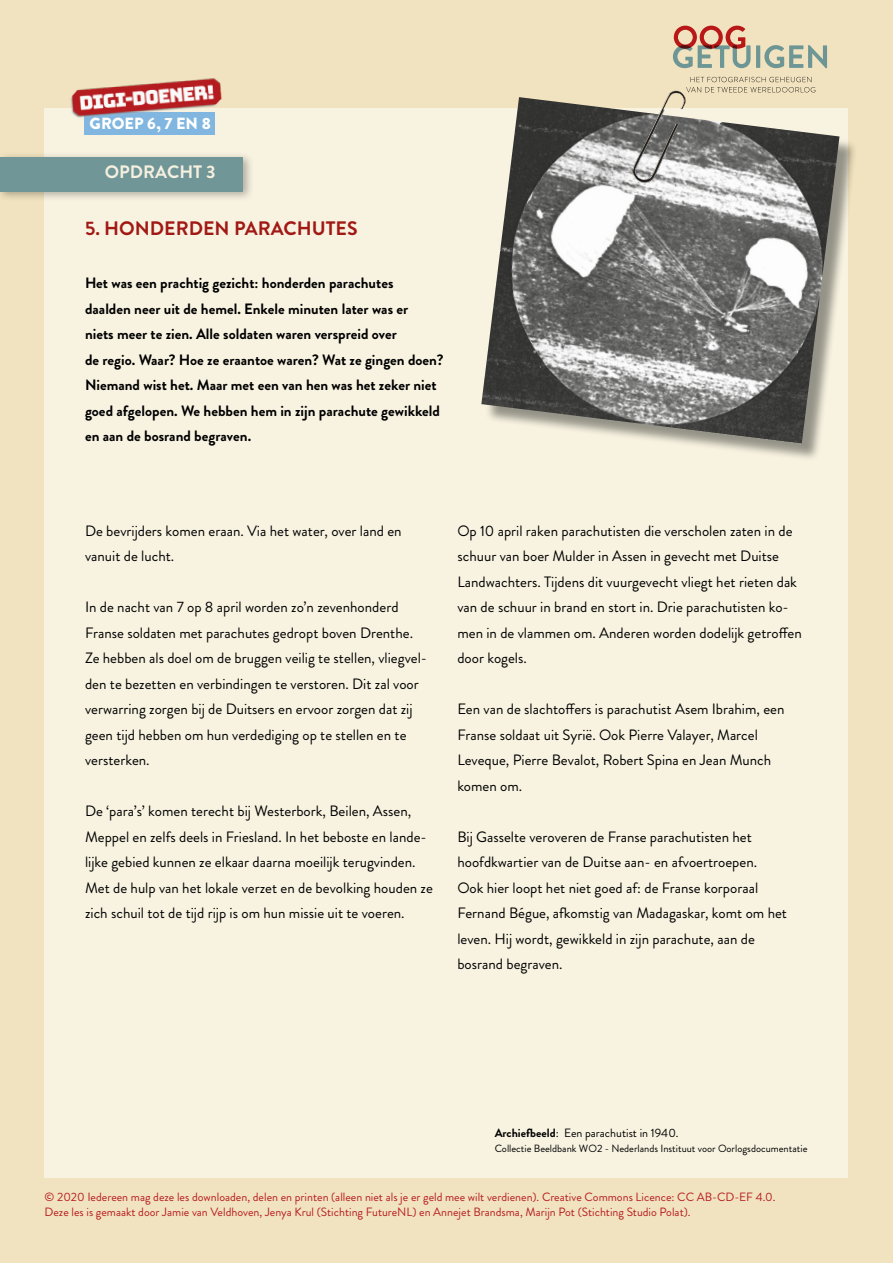
<style>
.page{position:relative;width:893px;height:1263px;background:#f1e3bf}
.page>*{position:absolute;margin:0;border:0;box-sizing:border-box;transform-origin:0 0}
.t1{font:700 19.5px "Brandon Grotesque";color:#a11915}
.t2{font:700 18px "Brandon Grotesque";color:#f5f0e0}
.t3{font:900 16.2px "Brandon Grotesque";letter-spacing:.005em;color:#fff}
.t4{font:15px/25.5px "Brandon Grotesque";color:#000}
.t5{font:700 15px/25.5px "Brandon Grotesque";color:#000}
.t6{font:12px/14.4px "Brandon Grotesque";color:#b71c21}
.t7{font:12px "Brandon Grotesque";color:#000}
.t8{font:10.5px "Brandon Grotesque";color:#000}
.s1{font-weight:700}
</style>
<div class="page">
<div style="left:45px;top:109px;width:803px;height:1069px;background:#f8f3e1"></div>
<svg style="left:673px;top:26px;width:154px;height:42px"></svg>
<svg style="left:686px;top:77px;width:129px;height:15px"></svg>
<div style="left:85px;top:112px;width:130px;height:22px;background:#80b6df"></div>
<img style="left:60px;top:78px;width:166px;height:43px">
<div style="left:0;top:151px;width:255px;height:51px;background:#000;opacity:.3"></div>
<div style="left:0;top:157px;width:242px;height:35px;background:#719697"></div>
<div style="left:484px;top:100px;width:373px;height:361px;background:#000;opacity:.4"></div>
<img style="left:481px;top:97px;width:358px;height:346px">
<img style="left:631px;top:90px;width:55px;height:98px">
<p class="t3" style="left:90px;top:112px;width:123px">GROEP 6, 7 EN 8</p>
<p class="t2" style="left:105px;top:160px;width:112px">OPDRACHT 3</p>
<h1 class="t1" style="left:85px;top:215px;width:274px">5. HONDERDEN PARACHUTES</h1>
<p class="t5" style="left:85px;top:270px;width:360px">Het was een prachtig gezicht: honderden parachutes<br>daalden neer uit de hemel. Enkele minuten later was er<br>niets meer te zien. Alle soldaten waren verspreid over<br>de regio. Waar? Hoe ze eraantoe waren? Wat ze gingen doen?<br>Niemand wist het. Maar met een van hen was het zeker niet goed afgelopen. We hebben hem in zijn parachute gewikkeld en aan de bosrand begraven.</p>
<p class="t4" style="left:85px;top:518px;width:318px">De bevrijders komen eraan. Via het water, over land en vanuit de lucht.</p>
<p class="t4" style="left:85px;top:594px;width:344px">In de nacht van 7 op 8 april worden zo’n zevenhonderd Franse soldaten met parachutes gedropt boven Drenthe.<br>Ze hebben als doel om de bruggen veilig te stellen, vliegvel&shy;den te bezetten en verbindingen te verstoren. Dit zal voor verwarring zorgen bij de Duitsers en ervoor zorgen dat zij geen tijd hebben om hun verdediging op te stellen en te versterken.</p>
<p class="t4" style="left:85px;top:798px;width:349px">De ‘para’s’ komen terecht bij Westerbork, Beilen, Assen, Meppel en zelfs deels in Friesland. In het beboste en lande&shy;lijke gebied kunnen ze elkaar daarna moeilijk terugvinden.<br>Met de hulp van het lokale verzet en de bevolking houden ze zich schuil tot de tijd rijp is om hun missie uit te voeren.</p>
<p class="t4" style="left:457px;top:518px;width:346px">Op 10 april raken parachutisten die verscholen zaten in de schuur van boer Mulder in Assen in gevecht met Duitse Landwachters. Tijdens dit vuurgevecht vliegt het rieten dak van de schuur in brand en stort in. Drie parachutisten ko&shy;men in de vlammen om. Anderen worden dodelijk getroffen door kogels.</p>
<p class="t4" style="left:457px;top:696px;width:329px">Een van de slachtoffers is parachutist Asem Ibrahim, een Franse soldaat uit Syrië. Ook Pierre Valayer, Marcel Leveque, Pierre Bevalot, Robert Spina en Jean Munch komen om.</p>
<p class="t4" style="left:457px;top:824px;width:331px">Bij Gasselte veroveren de Franse parachutisten het hoofdkwartier van de Duitse aan- en afvoertroepen.<br>Ook hier loopt het niet goed af: de Franse korporaal Fernand Bégue, afkomstig van Madagaskar, komt om het leven. Hij wordt, gewikkeld in zijn parachute, aan de bosrand begraven.</p>
<p class="t7" style="left:495px;top:1124px;width:185px"><span class="s1">Archiefbeeld</span>: Een parachutist in 1940.</p>
<p class="t8" style="left:495px;top:1141px;width:314px">Collectie Beeldbank WO2 - Nederlands Instituut voor Oorlogsdocumentatie</p>
<p class="t6" style="left:45px;top:1190px;width:732px">© 2020 Iedereen mag deze les downloaden, delen en printen (alleen niet als je er geld mee wilt verdienen). Creative Commons Licence: CC AB-CD-EF 4.0.<br>Deze les is gemaakt door Jamie van Veldhoven, Jenya Krul (Stichting FutureNL) en Annejet Brandsma, Marijn Pot (Stichting Studio Polat).</p>
</div>
